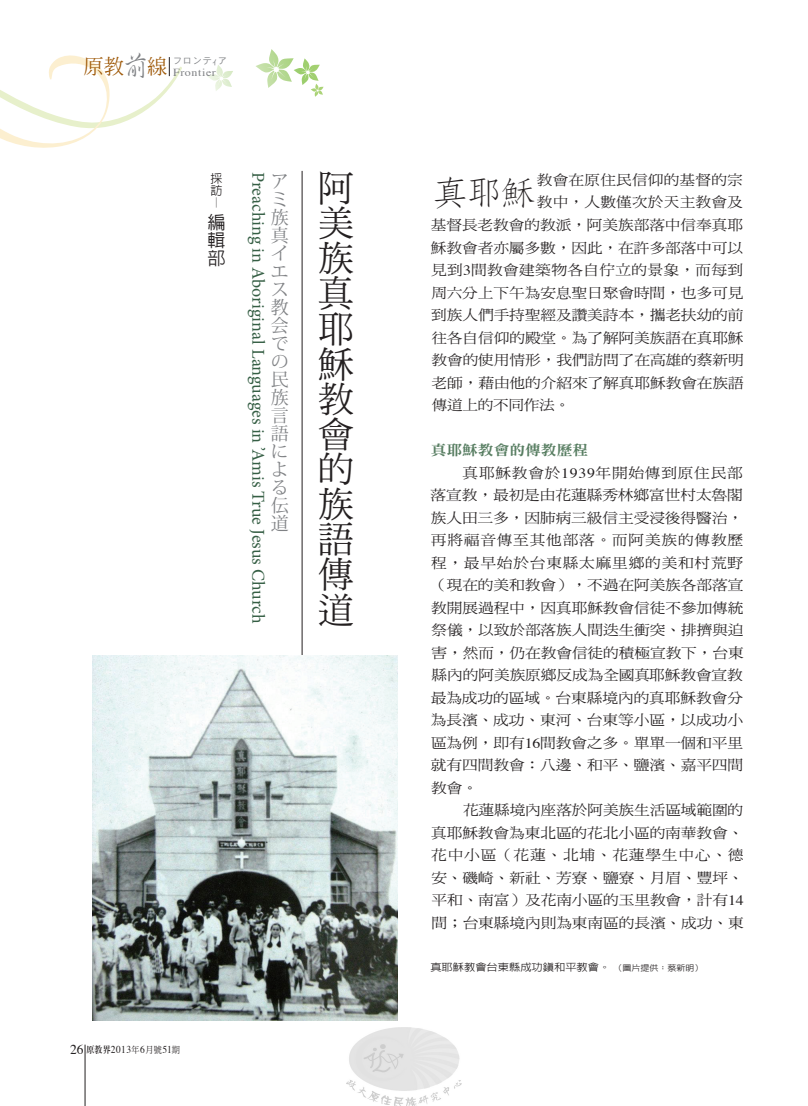
<style>
.page{position:relative;width:808px;height:1106px;background:#fff}
.page>*{position:absolute;margin:0;border:0;box-sizing:border-box;transform-origin:0 0}
.t1{font:36px/35.1px "DF Ming Std W5";color:#231f20;text-align:justify}
.t2{font:300 34.35px "AR Fang Song B5 HK";color:#231f20;scale:1.11 1}
.t3{font:18px "Minion Pro";color:#365f45}
.t4{font:18px/18px "Koz Min Pro";color:#808285}
.t5{font:500 18px/18px "AR Hei B5";color:#231f20;text-align:justify}
.t6{font:14.1px "DF Ming Std W5";letter-spacing:-.01em;color:#231f20;scale:1.11 1}
.t7{font:14.1px "DF Ming Std W5";letter-spacing:.045em;color:#231f20;scale:1.11 1}
.t8{font:14.1px "DF Ming Std W5";letter-spacing:.015em;color:#231f20;scale:1.11 1}
.t9{font:14.1px "DF Ming Std W9";color:#577d61;scale:1.11 1}
.t10{font:500 12px/12px "AR Hei B5";color:#231f20;text-align:justify}
.t11{font:10.8px "Times";letter-spacing:.05em;color:#808285;scale:1.11 1}
.t12{font:10.5px "Times";letter-spacing:.05em;color:#231f20;scale:.9 1}
.t13{font:500 10.2px "AR Hei B5";color:#231f20;scale:1.11 1}
.t14{font:9px "Heisei Kaku Go Std W3";color:#808285}
.s1{font-family:"AR Xing Shu B5";font-weight:500;font-size:27.75px}
.s2{font-size:13.5px}
.s3{font-family:"AR Ming B5";font-weight:800;font-size:9px}
.s4{font-family:"DF Ming Std W5";font-size:9px}
.s5{font-family:"Times"}
.s6{font-size:8.1px}
</style>
<div class="page">
<svg style="left:256px;top:49px;width:68px;height:48px"></svg>
<svg style="left:208px;top:65px;width:25px;height:26px"></svg>
<hr style="left:85px;top:1044px;width:1px;height:62px;background:#231f20">
<svg style="left:0;top:55px;width:182px;height:93px"></svg>
<hr style="left:302px;top:171px;width:1px;height:499px;background:#231f20">
<img style="left:92px;top:656px;width:306px;height:364px">
<img style="left:347px;top:1027px;width:114px;height:79px">
<p class="t11" style="left:83px;top:66px;width:121px"><sup>原教</sup><span class="s1">前</span><sup>線</sup> Frontier</p>
<p class="t14" style="left:173px;top:55px;width:55px">フロンテ<sub>ｲ</sub>ア</p>
<p class="t10" style="left:211px;top:172px;width:13px">採訪︱</p>
<p class="t3" style="left:270px;top:172px;width:453px;rotate:90deg">Preaching in Aboriginal Languages in ’Amis True Jesus Church</p>
<p class="t4" style="left:271px;top:172px;width:19px">アミ族真イエス教会での民族言語による伝道</p>
<p class="t5" style="left:208px;top:213px;width:19px">編輯部</p>
<p class="t1" style="left:318px;top:170px;width:36px">阿美族真耶穌教會的族語傳道</p>
<p class="t12" style="left:70px;top:1042px;width:124px"><span class="s2">26</span> <span class="s3">原教界</span>2013<span class="s4">年</span>6<span class="s4">月號</span>51<span class="s4">期</span></p>
<p class="t2" style="left:431px;top:175px;width:98px">真耶穌</p>
<p class="t6" style="left:537px;top:172px;width:187px">教會在原住民信仰的基督的宗</p>
<p class="t6" style="left:537px;top:195px;width:187px">教中，人數僅次於天主教會及</p>
<p class="t6" style="left:431px;top:217px;width:283px">基督長老教會的教派，阿美族部落中信奉真耶</p>
<p class="t6" style="left:431px;top:240px;width:283px">穌教會者亦屬多數，因此，在許多部落中可以</p>
<p class="t8" style="left:431px;top:262px;width:283px">見到<span class="s5">3</span>間教會建築物各自佇立的景象，而每到</p>
<p class="t6" style="left:431px;top:285px;width:283px">周六分上下午為安息聖日聚會時間，也多可見</p>
<p class="t6" style="left:431px;top:307px;width:283px">到族人們手持聖經及讚美詩本，攜老扶幼的前</p>
<p class="t6" style="left:431px;top:330px;width:283px">往各自信仰的殿堂。為了解阿美族語在真耶穌</p>
<p class="t6" style="left:431px;top:352px;width:283px">教會的使用情形，我們訪問了在高雄的蔡新明</p>
<p class="t6" style="left:432px;top:375px;width:283px">老師，藉由他的介紹來了解真耶穌教會在族語</p>
<p class="t6" style="left:432px;top:397px;width:126px">傳道上的不同作法。</p>
<p class="t9" style="left:431px;top:442px;width:143px">真耶穌教會的傳教歷程</p>
<p class="t7" style="left:463px;top:465px;width:254px">真耶穌教會於<span class="s5">1939</span>年開始傳到原住民部</p>
<p class="t6" style="left:431px;top:487px;width:283px">落宣教，最初是由花蓮縣秀林鄉富世村太魯閣</p>
<p class="t6" style="left:431px;top:510px;width:283px">族人田三多，因肺病三級信主受浸後得醫治，</p>
<p class="t7" style="left:431px;top:532px;width:283px">再將福音傳至其他部落。而阿美族的傳教歷</p>
<p class="t7" style="left:431px;top:555px;width:283px">程，最早始於台東縣太麻里鄉的美和村荒野</p>
<p class="t6" style="left:431px;top:577px;width:283px">（現在的美和教會），不過在阿美族各部落宣</p>
<p class="t6" style="left:431px;top:600px;width:283px">教開展過程中，因真耶穌教會信徒不參加傳統</p>
<p class="t6" style="left:431px;top:622px;width:283px">祭儀，以致於部落族人間迭生衝突、排擠與迫</p>
<p class="t6" style="left:431px;top:645px;width:283px">害，然而，仍在教會信徒的積極宣教下，台東</p>
<p class="t6" style="left:432px;top:667px;width:282px">縣內的阿美族原鄉反成為全國真耶穌教會宣教</p>
<p class="t6" style="left:431px;top:690px;width:283px">最為成功的區域。台東縣境內的真耶穌教會分</p>
<p class="t6" style="left:431px;top:712px;width:283px">為長濱、成功、東河、台東等小區，以成功小</p>
<p class="t6" style="left:431px;top:735px;width:283px">區為例，即有<span class="s5">16</span>間教會之多。單單一個和平里</p>
<p class="t6" style="left:431px;top:757px;width:283px">就有四間教會：八邊、和平、鹽濱、嘉平四間</p>
<p class="t6" style="left:431px;top:780px;width:44px">教會。</p>
<p class="t6" style="left:463px;top:802px;width:254px">花蓮縣境內座落於阿美族生活區域範圍的</p>
<p class="t6" style="left:431px;top:825px;width:283px">真耶穌教會為東北區的花北小區的南華教會、</p>
<p class="t7" style="left:431px;top:847px;width:283px">花中小區（花蓮、北埔、花蓮學生中心、德</p>
<p class="t6" style="left:431px;top:870px;width:283px">安、磯崎、新社、芳寮、鹽寮、月眉、豐坪、</p>
<p class="t6" style="left:431px;top:892px;width:283px">平和、南富）及花南小區的玉里教會，計有<span class="s5">14</span></p>
<p class="t6" style="left:431px;top:915px;width:283px">間；台東縣境內則為東南區的長濱、成功、東</p>
<p class="t13" style="left:430px;top:961px;width:248px">真耶穌教會台東縣成功鎮和平教會。<span class="s6">（圖片提供：蔡新明）</span></p>
</div>
